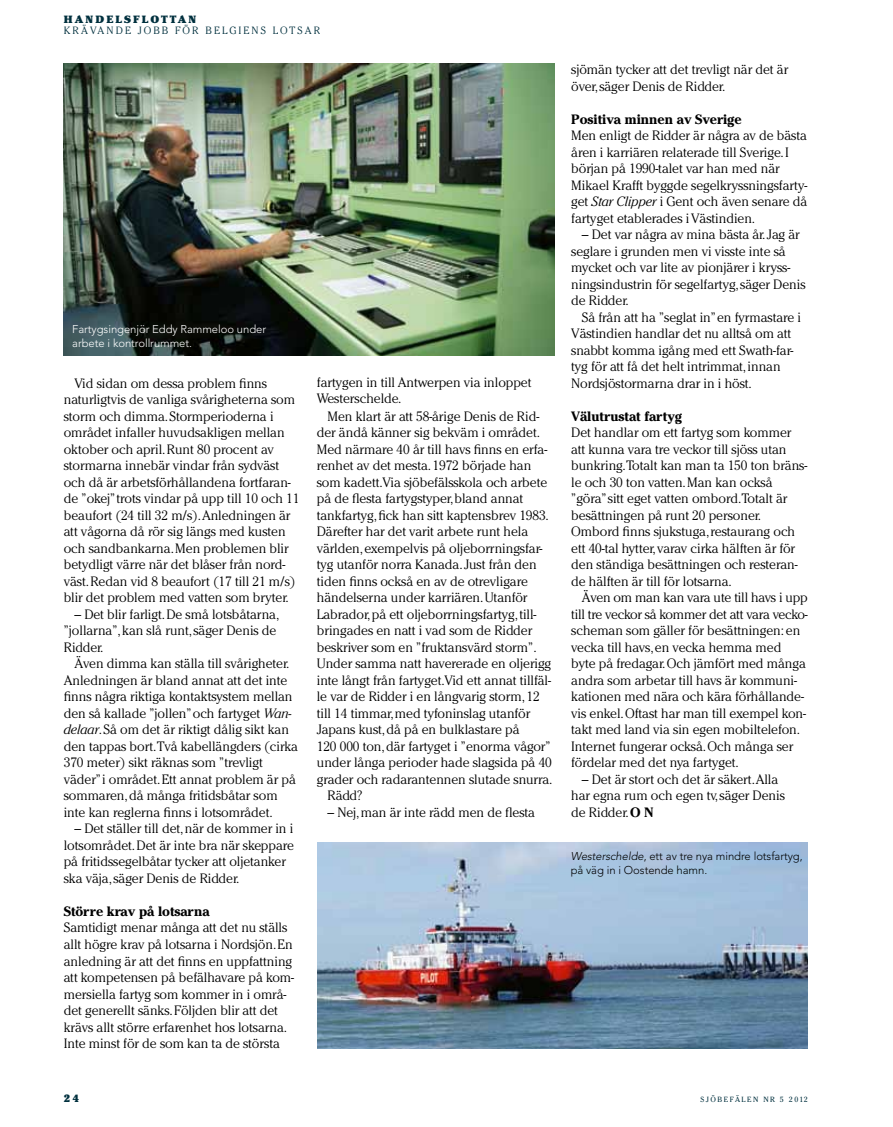
<style>
.page{position:relative;width:893px;height:1127px;background:#fff}
.page>*{position:absolute;margin:0;border:0;box-sizing:border-box;transform-origin:0 0}
.t1{font:300 13.5px/16.5px "Cheltenham";letter-spacing:-.005em;color:#000}
.t2{font:700 13.5px "Cheltenham";letter-spacing:-.005em;color:#000}
.t3{font:300 11.25px/14.2px "Avenir";color:#000}
.t4{font:300 11.25px/14.2px "Avenir";color:#fff}
.t5{font:300 10.5px "Cheltenham";color:#00303e}
.t6{font:900 10.5px "Cheltenham";letter-spacing:.2em;color:#00303e}
.t7{font:7.5px "Cheltenham";letter-spacing:.2em;color:#00303e}
.s1{font-style:italic}
.s2{font-weight:700}
</style>
<div class="page">
<img style="left:64px;top:64px;width:490px;height:291px">
<img style="left:317px;top:842px;width:491px;height:206px">
<p class="t6" style="left:64px;top:13px;width:134px">HANDELSFLOTTAN</p>
<p class="t5" style="left:64px;top:24px;width:10px">krävande</p>
<p class="t5" style="left:138px;top:24px;width:47px">jo bb för</p>
<p class="t5" style="left:206px;top:24px;width:17px">belgiens</p>
<p class="t5" style="left:273px;top:24px;width:9px">lotsar</p>
<p class="t4" style="left:72px;top:322px;width:195px">Fartygsingenjör Eddy Rammeloo under arbete i kontrollrummet.</p>
<p class="t1" style="left:64px;top:375px;width:237px;text-indent:11px">Vid sidan om dessa problem finns naturligtvis de vanliga svårigheterna som storm och dimma. Stormperioderna i området infaller huvudsakligen mellan oktober och april. Runt 80 procent av stormarna innebär vindar från sydväst och då är arbetsförhållandena fortfaran&shy;de ”okej” trots vindar på upp till 10 och 11 beaufort (24 till 32 m/s).Anledningen är att vågorna då rör sig längs med kusten och sandbankarna. Men problemen blir betydligt värre när det blåser från nord&shy;väst. Redan vid 8 beaufort (17 till 21 m/s) blir det problem med vatten som bryter.</p>
<p class="t1" style="left:64px;top:606px;width:217px;text-indent:11px">– Det blir farligt. De små lotsbåtarna, ”jollarna”, kan slå runt, säger Denis de<br>Ridder.</p>
<p class="t1" style="left:64px;top:655px;width:236px;text-indent:11px">Även dimma kan ställa till svårigheter.<br>Anledningen är bland annat att det inte finns några riktiga kontaktsystem mellan den så kallade ”jollen” och fartyget <span class="s1">Wan&shy;delaar</span>. Så om det är riktigt dålig sikt kan den tappas bort.Två kabellängders (cirka 370 meter) sikt räknas som ”trevligt väder” i området. Ett annat problem är på sommaren, då många fritidsbåtar som inte kan reglerna finns i lotsområdet.</p>
<p class="t1" style="left:64px;top:820px;width:232px;text-indent:11px">– Det ställer till det, när de kommer in i lotsområdet. Det är inte bra när skeppare på fritidssegelbåtar tycker att oljetanker ska väja, säger Denis de Ridder.</p>
<p class="t2" style="left:64px;top:903px;width:147px">Större krav på lotsarna</p>
<p class="t1" style="left:64px;top:919px;width:232px">Samtidigt menar många att det nu ställs allt högre krav på lotsarna i Nordsjön. En anledning är att det finns en uppfattning att kompetensen på befälhavare på kom&shy;mersiella fartyg som kommer in i områ&shy;det generellt sänks. Följden blir att det krävs allt större erfarenhet hos lotsarna.<br>Inte minst för de som kan ta de största</p>
<p class="t1" style="left:317px;top:374px;width:216px">fartygen in till Antwerpen via inloppet<br>Westerschelde.</p>
<p class="t1" style="left:327px;top:408px;width:213px">Men klart är att 58-årige Denis de Rid-</p>
<p class="t1" style="left:317px;top:424px;width:225px">der ändå känner sig bekväm i området.</p>
<p class="t1" style="left:317px;top:441px;width:232px">Med närmare 40 år till havs finns en erfa-</p>
<p class="t1" style="left:317px;top:457px;width:216px">renhet av det mesta. 1972 började han</p>
<p class="t1" style="left:317px;top:474px;width:232px">som kadett.Via sjöbefälsskola och arbete</p>
<p class="t1" style="left:317px;top:490px;width:208px">på de flesta fartygstyper, bland annat</p>
<p class="t1" style="left:317px;top:507px;width:234px">tankfartyg, fick han sitt kaptensbrev 1983.</p>
<p class="t1" style="left:317px;top:523px;width:213px">Därefter har det varit arbete runt hela</p>
<p class="t1" style="left:317px;top:540px;width:227px">världen, exempelvis på oljeborrningsfar-</p>
<p class="t1" style="left:317px;top:556px;width:221px">tyg utanför norra Kanada. Just från den</p>
<p class="t1" style="left:317px;top:573px;width:213px">tiden finns också en av de otrevligare</p>
<p class="t1" style="left:317px;top:589px;width:212px">händelserna under karriären. Utanför</p>
<p class="t1" style="left:317px;top:606px;width:221px">Labrador, på ett oljeborrningsfartyg, till-</p>
<p class="t1" style="left:317px;top:622px;width:217px">bringades en natt i vad som de Ridder</p>
<p class="t1" style="left:317px;top:639px;width:221px">beskriver som en ”fruktansvärd storm”.</p>
<p class="t1" style="left:317px;top:655px;width:236px">Under samma natt havererade en oljerigg</p>
<p class="t1" style="left:317px;top:672px;width:236px">inte långt från fartyget.Vid ett annat tillfäl-</p>
<p class="t1" style="left:317px;top:688px;width:224px">le var de Ridder i en långvarig storm, 12</p>
<p class="t1" style="left:317px;top:705px;width:215px">till 14 timmar, med tyfoninslag utanför</p>
<p class="t1" style="left:317px;top:721px;width:204px">Japans kust, då på en bulklastare på</p>
<p class="t1" style="left:317px;top:738px;width:235px">120 000 ton, där fartyget i ”enorma vågor”</p>
<p class="t1" style="left:317px;top:754px;width:237px">under långa perioder hade slagsida på 40</p>
<p class="t1" style="left:317px;top:771px;width:237px">grader och radarantennen slutade snurra.</p>
<p class="t1" style="left:327px;top:787px;width:37px">Rädd?</p>
<p class="t1" style="left:327px;top:804px;width:209px">– Nej, man är inte rädd men de flesta</p>
<p class="t1" style="left:571px;top:61px;width:218px">sjömän tycker att det trevligt när det är över, säger Denis de Ridder.</p>
<p class="t2" style="left:571px;top:110px;width:172px">Positiva minnen av Sverige</p>
<p class="t1" style="left:571px;top:127px;width:238px">Men enligt de Ridder är några av de bästa åren i karriären relaterade till Sverige. I början på 1990-talet var han med när Mikael Krafft byggde segelkryssningsfarty&shy;get <span class="s1">Star Clipper</span> i Gent och även senare då fartyget etablerades i Västindien.</p>
<p class="t1" style="left:571px;top:226px;width:236px;text-indent:11px">– Det var några av mina bästa år. Jag är seglare i grunden men vi visste inte så mycket och var lite av pionjärer i kryss&shy;ningsindustrin för segelfartyg, säger Denis de Ridder.</p>
<p class="t1" style="left:571px;top:309px;width:231px;text-indent:11px">Så från att ha ”seglat in” en fyrmastare i Västindien handlar det nu alltså om att snabbt komma igång med ett Swath-far&shy;tyg för att få det helt intrimmat, innan Nordsjöstormarna drar in i höst.</p>
<p class="t2" style="left:571px;top:407px;width:112px">Välutrustat fartyg</p>
<p class="t1" style="left:571px;top:424px;width:238px">Det handlar om ett fartyg som kommer att kunna vara tre veckor till sjöss utan bunkring.Totalt kan man ta 150 ton bräns&shy;le och 30 ton vatten. Man kan också ”göra” sitt eget vatten ombord.Totalt är besättningen på runt 20 personer.<br>Ombord finns sjukstuga, restaurang och ett 40-tal hytter, varav cirka hälften är för den ständiga besättningen och resteran&shy;de hälften är till för lotsarna.</p>
<p class="t1" style="left:571px;top:589px;width:238px;text-indent:11px">Även om man kan vara ute till havs i upp till tre veckor så kommer det att vara vecko&shy;scheman som gäller för besättningen: en vecka till havs, en vecka hemma med byte på fredagar. Och jämfört med många andra som arbetar till havs är kommuni&shy;kationen med nära och kära förhållande&shy;vis enkel. Oftast har man till exempel kon&shy;takt med land via sin egen mobiltelefon.<br>Internet fungerar också. Och många ser fördelar med det nya fartyget.</p>
<p class="t1" style="left:571px;top:771px;width:215px;text-indent:11px">– Det är stort och det är säkert.Alla har egna rum och egen tv, säger Denis de Ridder. <span class="s2">O N</span></p>
<p class="t3" style="left:571px;top:849px;width:234px"><span class="s1">Westerschelde</span>, ett av tre nya mindre lotsfartyg, på väg in i Oostende hamn.</p>
<p class="t6" style="left:64px;top:1091px;width:17px">2 4</p>
<p class="t7" style="left:700px;top:1094px;width:109px">SJÖBEFÄLEN NR 5 2012</p>
</div>
